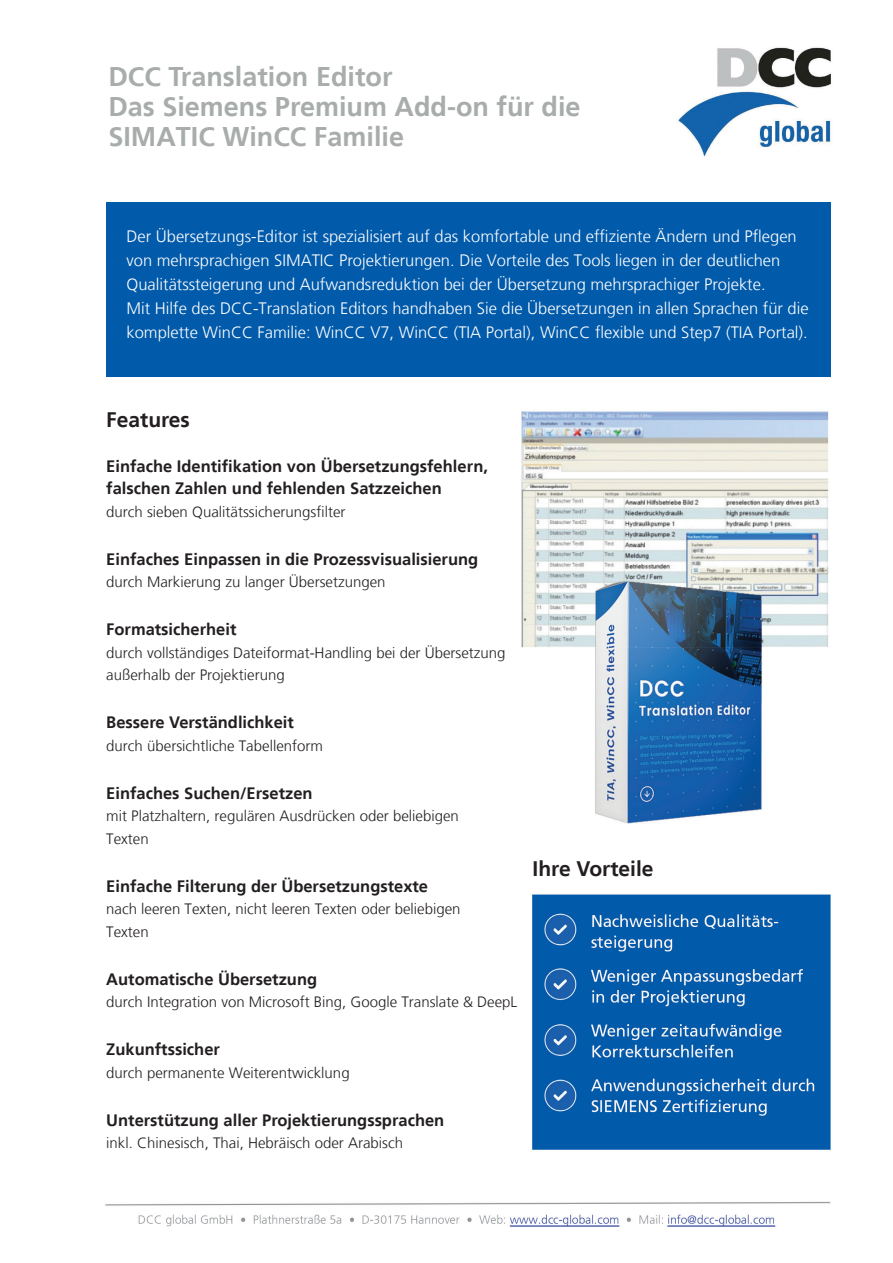
<style>
.page{position:relative;width:893px;height:1263px;background:#fff}
.page>*{position:absolute;margin:0;border:0;box-sizing:border-box;transform-origin:0 0}
.t1{font:700 27px/30px "Frutiger LT";color:#a8adac}
.t2{font:700 21px "Frutiger LT";color:#231f20}
.t3{font:300 16.5px/24px "Frutiger LT";color:#fff}
.t4{font:700 16.5px/22.5px "Frutiger LT";color:#231f20}
.t5{font:300 15px/22.5px "Frutiger LT";color:#231f20}
</style>
<div class="page">
<img style="left:105px;top:47px;width:727px;height:1180px">
<div style="left:106px;top:202px;width:725px;height:174px;background:#015aaa"></div>
<h1 class="t1" style="left:108px;top:62px;width:474px">DCC Translation Editor<br>Das Siemens Premium Add-on für die<br>SIMATIC WinCC Familie</h1>
<p class="t3" style="left:126px;top:225px;width:684px">Der Übersetzungs-Editor ist spezialisiert auf das komfortable und effiziente Ändern und Pflegen von mehrsprachigen SIMATIC Projektierungen. Die Vorteile des Tools liegen in der deutlichen Qualitätssteigerung und Aufwandsreduktion bei der Übersetzung mehrsprachiger Projekte.<br>Mit Hilfe des DCC-Translation Editors handhaben Sie die Übersetzungen in allen Sprachen für die komplette WinCC Familie: WinCC V7, WinCC (TIA Portal), WinCC flexible und Step7 (TIA Portal).</p>
<h2 class="t2" style="left:106px;top:407px;width:85px">Features</h2>
<p class="t4" style="left:106px;top:455px;width:383px">Einfache Identifikation von Übersetzungsfehlern, falschen Zahlen und fehlenden Satzzeichen</p>
<p class="t5" style="left:106px;top:500px;width:241px">durch sieben Qualitätssicherungsfilter</p>
<p class="t4" style="left:106px;top:548px;width:373px">Einfaches Einpassen in die Prozessvisualisierung</p>
<p class="t5" style="left:106px;top:571px;width:281px">durch Markierung zu langer Übersetzungen</p>
<p class="t4" style="left:106px;top:618px;width:132px">Formatsicherheit</p>
<p class="t5" style="left:106px;top:641px;width:401px">durch vollständiges Dateiformat-Handling bei der Übersetzung außerhalb der Projektierung</p>
<p class="t4" style="left:106px;top:711px;width:189px">Bessere Verständlichkeit</p>
<p class="t5" style="left:106px;top:734px;width:218px">durch übersichtliche Tabellenform</p>
<p class="t4" style="left:106px;top:782px;width:208px">Einfaches Suchen/Ersetzen</p>
<p class="t5" style="left:106px;top:805px;width:354px">mit Platzhaltern, regulären Ausdrücken oder beliebigen<br>Texten</p>
<p class="t4" style="left:106px;top:875px;width:323px">Einfache Filterung der Übersetzungstexte</p>
<p class="t5" style="left:106px;top:898px;width:356px">nach leeren Texten, nicht leeren Texten oder beliebigen<br>Texten</p>
<p class="t4" style="left:106px;top:968px;width:212px">Automatische Übersetzung</p>
<p class="t5" style="left:106px;top:991px;width:412px">durch Integration von Microsoft Bing, Google Translate &amp; DeepL</p>
<p class="t4" style="left:106px;top:1038px;width:115px">Zukunftssicher</p>
<p class="t5" style="left:106px;top:1061px;width:245px">durch permanente Weiterentwicklung</p>
<p class="t4" style="left:106px;top:1109px;width:340px">Unterstützung aller Projektierungssprachen</p>
<p class="t5" style="left:106px;top:1132px;width:298px">inkl. Chinesisch, Thai, Hebräisch oder Arabisch</p>
<h2 class="t2" style="left:533px;top:856px;width:123px">Ihre Vorteile</h2>
</div>
